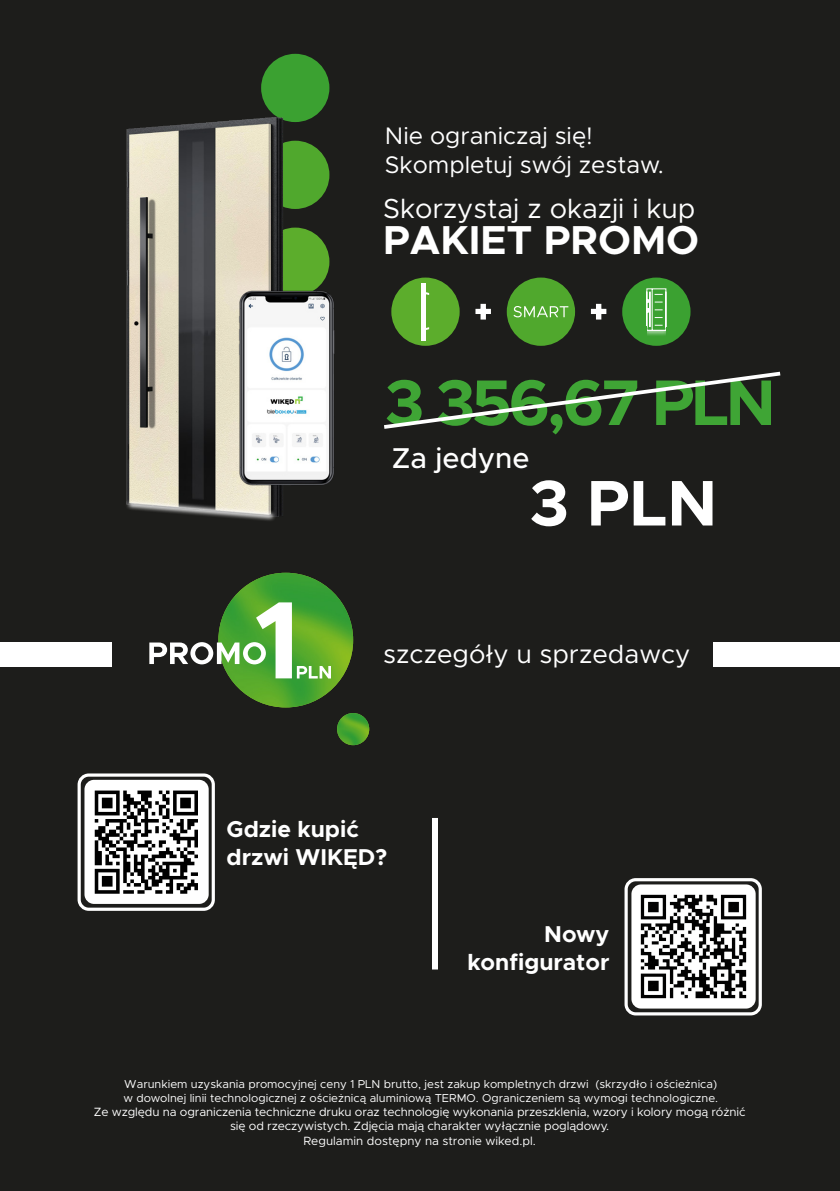
<style>
.page{position:relative;width:840px;height:1191px;background:#fff}
.page>*{position:absolute;margin:0;border:0;box-sizing:border-box;transform-origin:0 0}
.t1{font:700 64.6px "Metropolis";letter-spacing:-.05em;color:#3fa535}
.t2{font:700 64.6px "Metropolis";color:#fff}
.t3{font:700 40.6px "Metropolis";color:#fff}
.t4{font:500 28.8px "Metropolis";color:#fff}
.t5{font:27.6px "Metropolis";color:#fff}
.t6{font:26px "Metropolis";color:#fff}
.t7{font:24px/28.8px "Metropolis";color:#fff}
.t8{font:700 23px/27.6px "Metropolis";color:#fff}
.t9{font:12px/14.4px "Metropolis";letter-spacing:-.01em;color:#fff;text-align:center}
.t10{font:11.6px/13.8px "Metropolis";color:#fff}
</style>
<div class="page">
<div style="left:0;top:0;width:839px;height:1191px;background:#1d1d1b"></div>
<div style="left:261px;top:141px;width:68px;height:68px;background:#50a82d;border-radius:50%"></div>
<div style="left:506px;top:277px;width:68px;height:69px;background:#50a82d;border-radius:50%"></div>
<div style="left:261px;top:54px;width:68px;height:68px;background:#3ba131;border-radius:50%"></div>
<div style="left:622px;top:277px;width:68px;height:69px;background:#3ba131;border-radius:50%"></div>
<div style="left:261px;top:228px;width:68px;height:68px;background:#5cad2c;border-radius:50%"></div>
<div style="left:391px;top:277px;width:68px;height:69px;background:#5cad2c;border-radius:50%"></div>
<div style="left:84px;top:780px;width:124px;height:124px;background:#fff;border-radius:10px"></div>
<div style="left:77px;top:773px;width:138px;height:138px;border:3px solid #fff;border-radius:10px"></div>
<svg style="left:94px;top:790px;width:104px;height:104px"></svg>
<div style="left:631px;top:884px;width:124px;height:124px;background:#fff;border-radius:10px"></div>
<div style="left:624px;top:878px;width:137px;height:137px;border:3px solid #fff;border-radius:10px"></div>
<img style="left:640px;top:894px;width:107px;height:105px">
<img style="left:126px;top:83px;width:193px;height:438px">
<img style="left:211px;top:273px;width:124px;height:230px">
<svg style="left:384px;top:371px;width:397px;height:58px"></svg>
<svg style="left:475px;top:303px;width:16px;height:17px"></svg>
<svg style="left:590px;top:303px;width:17px;height:17px"></svg>
<div style="left:421px;top:283px;width:5px;height:57px;background:#fff"></div>
<svg style="left:647px;top:324px;width:20px;height:12px"></svg>
<svg style="left:646px;top:288px;width:20px;height:43px"></svg>
<div style="left:666px;top:327px;width:8px;height:9px;background:#3ba131"></div>
<img style="left:337px;top:713px;width:32px;height:32px;border-radius:16px">
<img style="left:218px;top:573px;width:135px;height:134px;border-radius:67px">
<div style="left:713px;top:642px;width:126px;height:25px;background:#fff"></div>
<div style="left:0;top:642px;width:112px;height:25px;background:#fff"></div>
<div style="left:432px;top:818px;width:6px;height:151px;background:#fff"></div>
<svg style="left:149px;top:602px;width:182px;height:76px"></svg>
<svg style="left:513px;top:306px;width:55px;height:11px"></svg>
<h3 class="t7" style="left:384px;top:122px;width:280px">Nie ograniczaj się!<br>Skompletuj swój zestaw.</h3>
<h3 class="t5" style="left:383px;top:192px;width:314px">Skorzystaj z okazji i kup</h3>
<h2 class="t3" style="left:383px;top:215px;width:317px">PAKIET PROMO</h2>
<h1 class="t1" style="left:384px;top:362px;width:392px">3 356,67 PLN</h1>
<h3 class="t4" style="left:392px;top:440px;width:139px">Za jedyne</h3>
<h1 class="t2" style="left:529px;top:462px;width:189px">3 PLN</h1>
<h3 class="t6" style="left:383px;top:637px;width:309px">szczegóły u sprzedawcy</h3>
<h3 class="t8" style="left:226px;top:815px;width:162px">Gdzie kupić drzwi WIKĘD?</h3>
<h3 class="t8" style="left:467px;top:920px;width:143px;text-align:right">Nowy konfigurator</h3>
<p class="t10" style="left:123px;top:1077px;width:596px">Warunkiem uzyskania promocyjnej ceny 1 PLN brutto, jest zakup kompletnych drzwi (skrzydło i ościeżnica) w dowolnej linii technologicznej z ościeżnicą aluminiową TERMO. Ograniczeniem są wymogi technologiczne.</p>
<p class="t9" style="left:94px;top:1104px;width:652px">Ze względu na ograniczenia techniczne druku oraz technologię wykonania przeszklenia, wzory i kolory mogą różnić się od rzeczywistych. Zdjęcia mają charakter wyłącznie poglądowy.<br>Regulamin dostępny na stronie wiked.pl.</p>
</div>
